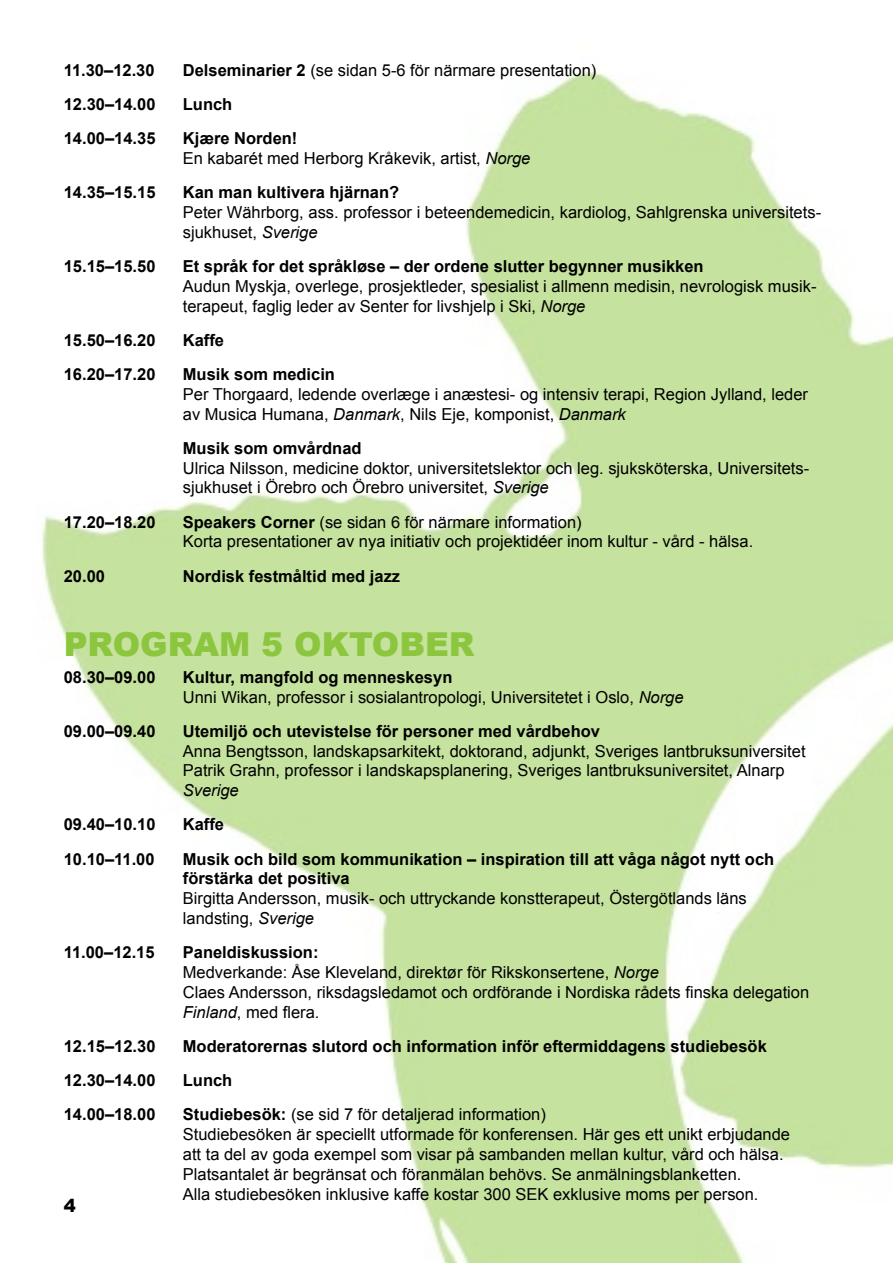
<style>
.page{position:relative;width:893px;height:1263px;background:#fff}
.page>*{position:absolute;margin:0;border:0;box-sizing:border-box;transform-origin:0 0}
.t1{font:900 33px "Arial";color:#8cc63f}
.t2{font:900 18px "Arial";color:#000}
.t3{font:16.5px/19.8px "Arial";color:#000}
.t4{font:700 16.5px/19.8px "Arial";color:#000}
.t5{font:italic 16.5px "Arial";color:#000}
.s1{font-weight:700}
.s2{font-style:italic}
</style>
<div class="page">
<img style="left:41px;top:71px;width:852px;height:1192px">
<p class="t4" style="left:64px;top:61px;width:92px">11.30–12.30</p>
<p class="t3" style="left:183px;top:60px;width:415px"><span class="s1">Delseminarier 2</span> (se sidan 5-6 för närmare presentation)</p>
<p class="t4" style="left:64px;top:95px;width:93px">12.30–14.00</p>
<p class="t4" style="left:183px;top:95px;width:51px">Lunch</p>
<p class="t4" style="left:64px;top:129px;width:93px">14.00–14.35</p>
<p class="t3" style="left:183px;top:129px;width:349px"><span class="s1">Kjære Norden!<br></span>En kabarét med Herborg Kråkevik, artist, <span class="s2">Norge</span></p>
<p class="t4" style="left:64px;top:183px;width:93px">14.35–15.15</p>
<p class="t4" style="left:183px;top:183px;width:218px">Kan man kultivera hjärnan?</p>
<p class="t3" style="left:183px;top:202px;width:640px">Peter Währborg, ass. professor i beteendemedicin, kardiolog, Sahlgrenska universitets&shy;sjukhuset, <span class="s2">Sverige</span></p>
<p class="t4" style="left:64px;top:257px;width:93px">15.15–15.50</p>
<p class="t4" style="left:183px;top:257px;width:522px">Et språk for det språkløse – der ordene slutter begynner musikken</p>
<p class="t3" style="left:183px;top:276px;width:635px">Audun Myskja, overlege, prosjektleder, spesialist i allmenn medisin, nevrologisk musik&shy;terapeut, faglig leder av Senter for livshjelp i Ski, <span class="s2">Norge</span></p>
<p class="t4" style="left:64px;top:331px;width:93px">15.50–16.20</p>
<p class="t4" style="left:183px;top:331px;width:43px">Kaffe</p>
<p class="t4" style="left:64px;top:365px;width:93px">16.20–17.20</p>
<p class="t4" style="left:183px;top:365px;width:154px">Musik som medicin</p>
<p class="t3" style="left:183px;top:384px;width:627px">Per Thorgaard, ledende overlæge i anæstesi- og intensiv terapi, Region Jylland, leder av Musica Humana, <span class="s2">Danmark</span>, Nils Eje, komponist, <span class="s2">Danmark</span></p>
<p class="t4" style="left:183px;top:439px;width:180px">Musik som omvårdnad</p>
<p class="t3" style="left:183px;top:458px;width:628px">Ulrica Nilsson, medicine doktor, universitetslektor och leg. sjuksköterska, Universitets&shy;sjukhuset i Örebro och Örebro universitet, <span class="s2">Sverige</span></p>
<p class="t4" style="left:64px;top:512px;width:93px">17.20–18.20</p>
<p class="t3" style="left:183px;top:512px;width:572px"><span class="s1">Speakers Corner</span> (se sidan 6 för närmare information)<br>Korta presentationer av nya initiativ och projektidéer inom kultur - vård - hälsa.</p>
<p class="t4" style="left:64px;top:566px;width:43px">20.00</p>
<p class="t4" style="left:183px;top:566px;width:219px">Nordisk festmåltid med jazz</p>
<h1 class="t1" style="left:64px;top:620px;width:412px">PROGRAM 5 OKTOBER</h1>
<p class="t4" style="left:64px;top:668px;width:93px">08.30–09.00</p>
<p class="t3" style="left:183px;top:667px;width:502px"><span class="s1">Kultur, mangfold og menneskesyn<br></span>Unni Wikan, professor i sosialantropologi, Universitetet i Oslo, <span class="s2">Norge</span></p>
<p class="t4" style="left:64px;top:722px;width:93px">09.00–09.40</p>
<p class="t4" style="left:183px;top:722px;width:419px">Utemiljö och utevistelse för personer med vårdbehov</p>
<p class="t3" style="left:183px;top:741px;width:624px">Anna Bengtsson, landskapsarkitekt, doktorand, adjunkt, Sveriges lantbruksuniversitet<br>Patrik Grahn, professor i landskapsplanering, Sveriges lantbruksuniversitet, Alnarp</p>
<p class="t5" style="left:183px;top:780px;width:57px">Sverige</p>
<p class="t4" style="left:64px;top:815px;width:93px">09.40–10.10</p>
<p class="t4" style="left:183px;top:815px;width:43px">Kaffe</p>
<p class="t4" style="left:64px;top:849px;width:92px">10.10–11.00</p>
<p class="t4" style="left:183px;top:849px;width:593px">Musik och bild som kommunikation – inspiration till att våga något nytt och förstärka det positiva</p>
<p class="t3" style="left:183px;top:889px;width:566px">Birgitta Andersson, musik- och uttryckande konstterapeut, Östergötlands läns landsting, <span class="s2">Sverige</span></p>
<p class="t4" style="left:64px;top:943px;width:92px">11.00–12.15</p>
<p class="t3" style="left:183px;top:943px;width:628px"><span class="s1">Paneldiskussion:<br></span>Medverkande: Åse Kleveland, direktør för Rikskonsertene, <span class="s2">Norge<br></span>Claes Andersson, riksdagsledamot och ordförande i Nordiska rådets finska delegation <span class="s2">Finland</span>, med flera.</p>
<p class="t4" style="left:64px;top:1037px;width:93px">12.15–12.30</p>
<p class="t4" style="left:183px;top:1037px;width:586px">Moderatorernas slutord och information inför eftermiddagens studiebesök</p>
<p class="t4" style="left:64px;top:1071px;width:93px">12.30–14.00</p>
<p class="t4" style="left:183px;top:1071px;width:51px">Lunch</p>
<p class="t4" style="left:64px;top:1105px;width:93px">14.00–18.00</p>
<p class="t3" style="left:183px;top:1105px;width:609px"><span class="s1">Studiebesök:</span> (se sid 7 för detaljerad information)<br>Studiebesöken är speciellt utformade för konferensen. Här ges ett unikt erbjudande att ta del av goda exempel som visar på sambanden mellan kultur, vård och hälsa.<br>Platsantalet är begränsat och föranmälan behövs. Se anmälningsblanketten.<br>Alla studiebesöken inklusive kaffe kostar 300 SEK exklusive moms per person.</p>
<p class="t2" style="left:64px;top:1192px;width:14px">4</p>
</div>
